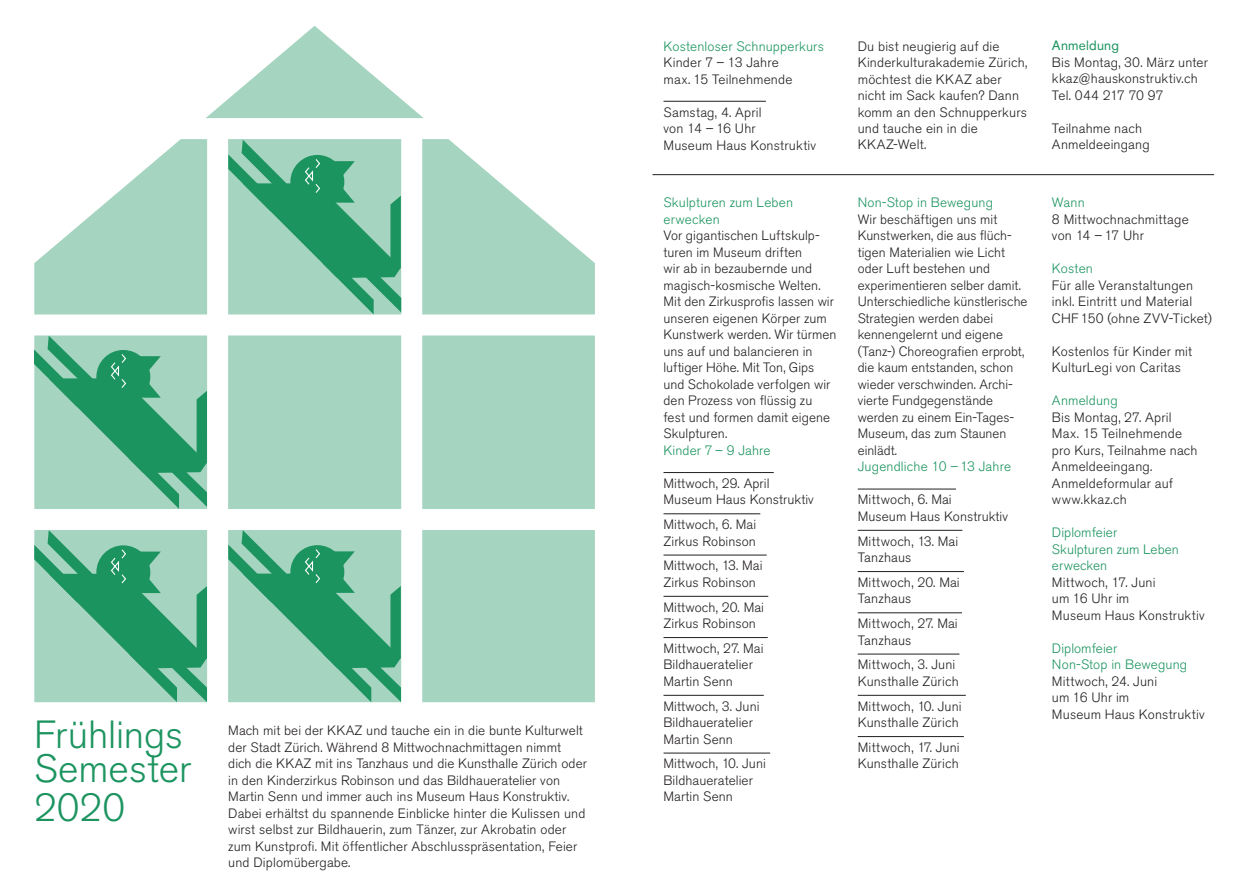
<style>
.page{position:relative;width:1259px;height:893px;background:#fff}
.page>*{position:absolute;margin:0;border:0;box-sizing:border-box;transform-origin:0 0}
.t1{font:300 39px/34.5px "Akzidenz Grotesk BQ";color:#1c9460}
.t2{font:300 13.5px/16.5px "Akzidenz Grotesk BQ";letter-spacing:.01em;color:#231f20}
.t3{font:300 13.5px/16.5px "Akzidenz Grotesk BQ";letter-spacing:.01em;color:#1c9460}
.t4{font:13.5px "Akzidenz Grotesk BQ";letter-spacing:.015em;color:#1c9460}
</style>
<div class="page">
<svg style="left:34px;top:26px;width:561px;height:676px;fill:#a5d4c0"></svg>
<hr style="left:663px;top:472px;width:111px;height:1px;background:#231f20">
<hr style="left:663px;top:513px;width:97px;height:1px;background:#231f20">
<hr style="left:663px;top:555px;width:103px;height:1px;background:#231f20">
<hr style="left:663px;top:596px;width:105px;height:1px;background:#231f20">
<hr style="left:663px;top:637px;width:104px;height:1px;background:#231f20">
<hr style="left:663px;top:695px;width:101px;height:1px;background:#231f20">
<hr style="left:663px;top:753px;width:107px;height:1px;background:#231f20">
<hr style="left:857px;top:489px;width:99px;height:1px;background:#231f20">
<hr style="left:857px;top:530px;width:105px;height:1px;background:#231f20">
<hr style="left:857px;top:571px;width:107px;height:1px;background:#231f20">
<hr style="left:857px;top:612px;width:105px;height:1px;background:#231f20">
<hr style="left:857px;top:654px;width:102px;height:1px;background:#231f20">
<hr style="left:857px;top:695px;width:109px;height:1px;background:#231f20">
<hr style="left:857px;top:736px;width:107px;height:1px;background:#231f20">
<hr style="left:663px;top:101px;width:103px;height:1px;background:#231f20">
<hr style="left:652px;top:174px;width:562px;height:1px;background:#231f20">
<div style="left:34px;top:118px;width:561px;height:21px;background:#fff"></div>
<div style="left:34px;top:314px;width:561px;height:21px;background:#fff"></div>
<div style="left:34px;top:509px;width:561px;height:21px;background:#fff"></div>
<div style="left:207px;top:129px;width:21px;height:590px;background:#fff"></div>
<div style="left:401px;top:129px;width:21px;height:590px;background:#fff"></div>
<svg style="left:228px;top:140px;width:173px;height:174px;background:#73bc9d"></svg>
<svg style="left:228px;top:530px;width:173px;height:172px;background:#73bc9d"></svg>
<svg style="left:34px;top:530px;width:173px;height:172px;background:#73bc9d"></svg>
<svg style="left:34px;top:336px;width:173px;height:173px;background:#73bc9d"></svg>
<h1 class="t1" style="left:34px;top:718px;width:159px">Frühlings<br>Semester</h1>
<h1 class="t1" style="left:34px;top:791px;width:93px">2020</h1>
<p class="t2" style="left:228px;top:723px;width:360px">Mach mit bei der KKAZ und tauche ein in die bunte Kulturwelt der Stadt Zürich. Während 8 Mittwochnachmittagen nimmt dich die KKAZ mit ins Tanzhaus und die Kunsthalle Zürich oder in den Kinderzirkus Robinson und das Bildhaueratelier von Martin Senn und immer auch ins Museum Haus Konstruktiv.<br>Dabei erhältst du spannende Einblicke hinter die Kulissen und wirst selbst zur Bildhauerin, zum Tänzer, zur Akrobatin oder zum Kunstprofi. Mit öffentlicher Abschlusspräsentation, Feier und Diplomübergabe.</p>
<p class="t3" style="left:663px;top:38px;width:162px">Kostenloser Schnupperkurs</p>
<p class="t2" style="left:663px;top:54px;width:130px">Kinder 7 – 13 Jahre max. 15 Teilnehmende</p>
<p class="t2" style="left:663px;top:104px;width:154px">Samstag, 4. April<br>von 14 – 16 Uhr<br>Museum Haus Konstruktiv</p>
<p class="t3" style="left:663px;top:195px;width:131px">Skulpturen zum Leben erwecken</p>
<p class="t2" style="left:663px;top:228px;width:174px">Vor gigantischen Luftskulp&shy;turen im Museum driften<br>wir ab in bezaubernde und magisch-kosmische Welten.<br>Mit den Zirkusprofis lassen wir unseren eigenen Körper zum<br>Kunstwerk werden. Wir türmen uns auf und balancieren in luftiger Höhe. Mit Ton, Gips und Schokolade verfolgen wir den Prozess von flüssig zu fest und formen damit eigene<br>Skulpturen.</p>
<p class="t3" style="left:663px;top:442px;width:108px">Kinder 7 – 9 Jahre</p>
<p class="t2" style="left:663px;top:475px;width:152px">Mittwoch, 29. April<br>Museum Haus Konstruktiv</p>
<p class="t2" style="left:663px;top:516px;width:94px">Mittwoch, 6. Mai<br>Zirkus Robinson</p>
<p class="t2" style="left:663px;top:558px;width:100px">Mittwoch, 13. Mai<br>Zirkus Robinson</p>
<p class="t2" style="left:663px;top:599px;width:102px">Mittwoch, 20. Mai<br>Zirkus Robinson</p>
<p class="t2" style="left:663px;top:640px;width:101px">Mittwoch, 27. Mai<br>Bildhaueratelier<br>Martin Senn</p>
<p class="t2" style="left:663px;top:698px;width:98px">Mittwoch, 3. Juni<br>Bildhaueratelier<br>Martin Senn</p>
<p class="t2" style="left:663px;top:756px;width:104px">Mittwoch, 10. Juni<br>Bildhaueratelier<br>Martin Senn</p>
<p class="t2" style="left:857px;top:38px;width:171px">Du bist neugierig auf die<br>Kinderkulturakademie Zürich, möchtest die KKAZ aber nicht im Sack kaufen? Dann komm an den Schnupperkurs und tauche ein in die<br>KKAZ-Welt.</p>
<p class="t4" style="left:1052px;top:38px;width:69px">Anmeldung</p>
<p class="t2" style="left:1052px;top:54px;width:158px">Bis Montag, 30. März unter kkaz@hauskonstruktiv.ch<br>Tel. 044 217 70 97</p>
<p class="t2" style="left:1052px;top:120px;width:99px">Teilnahme nach<br>Anmeldeeingang</p>
<p class="t3" style="left:857px;top:195px;width:137px">Non-Stop in Bewegung</p>
<p class="t2" style="left:857px;top:211px;width:171px">Wir beschäftigen uns mit<br>Kunstwerken, die aus flüch&shy;tigen Materialien wie Licht oder Luft bestehen und experimentieren selber damit.<br>Unterschiedliche künstlerische<br>Strategien werden dabei kennengelernt und eigene (Tanz-) Choreografien erprobt, die kaum entstanden, schon wieder verschwinden. Archi&shy;vierte Fundgegenstände werden zu einem Ein-Tages-<br>Museum, das zum Staunen einlädt.</p>
<p class="t3" style="left:857px;top:459px;width:155px">Jugendliche 10 –13 Jahre</p>
<p class="t2" style="left:857px;top:492px;width:152px">Mittwoch, 6. Mai<br>Museum Haus Konstruktiv</p>
<p class="t2" style="left:857px;top:533px;width:102px">Mittwoch, 13. Mai<br>Tanzhaus</p>
<p class="t2" style="left:857px;top:574px;width:103px">Mittwoch, 20. Mai<br>Tanzhaus</p>
<p class="t2" style="left:857px;top:615px;width:101px">Mittwoch, 27. Mai<br>Tanzhaus</p>
<p class="t2" style="left:857px;top:657px;width:102px">Mittwoch, 3. Juni<br>Kunsthalle Zürich</p>
<p class="t2" style="left:857px;top:698px;width:105px">Mittwoch, 10. Juni<br>Kunsthalle Zürich</p>
<p class="t2" style="left:857px;top:739px;width:103px">Mittwoch, 17. Juni<br>Kunsthalle Zürich</p>
<p class="t3" style="left:1052px;top:195px;width:34px">Wann</p>
<p class="t2" style="left:1052px;top:211px;width:138px">8 Mittwochnachmittage von 14 – 17 Uhr</p>
<p class="t3" style="left:1052px;top:261px;width:42px">Kosten</p>
<p class="t2" style="left:1052px;top:277px;width:161px">Für alle Veranstaltungen inkl. Eintritt und Material<br>CHF150 (ohne ZVV-Ticket)</p>
<p class="t2" style="left:1052px;top:343px;width:142px">Kostenlos für Kinder mit<br>KulturLegi von Caritas</p>
<p class="t3" style="left:1052px;top:393px;width:67px">Anmeldung</p>
<p class="t2" style="left:1052px;top:409px;width:147px">Bis Montag, 27. April<br>Max. 15 Teilnehmende pro Kurs, Teilnahme nach<br>Anmeldeeingang.<br>Anmeldeformular auf www.kkaz.ch</p>
<p class="t3" style="left:1052px;top:525px;width:128px">Diplomfeier<br>Skulpturen zum Leben erwecken</p>
<p class="t2" style="left:1052px;top:574px;width:154px">Mittwoch, 17. Juni<br>um 16 Uhr im<br>Museum Haus Konstruktiv</p>
<p class="t3" style="left:1052px;top:640px;width:137px">Diplomfeier<br>Non-Stop in Bewegung</p>
<p class="t2" style="left:1052px;top:673px;width:154px">Mittwoch, 24. Juni<br>um 16 Uhr im<br>Museum Haus Konstruktiv</p>
</div>
